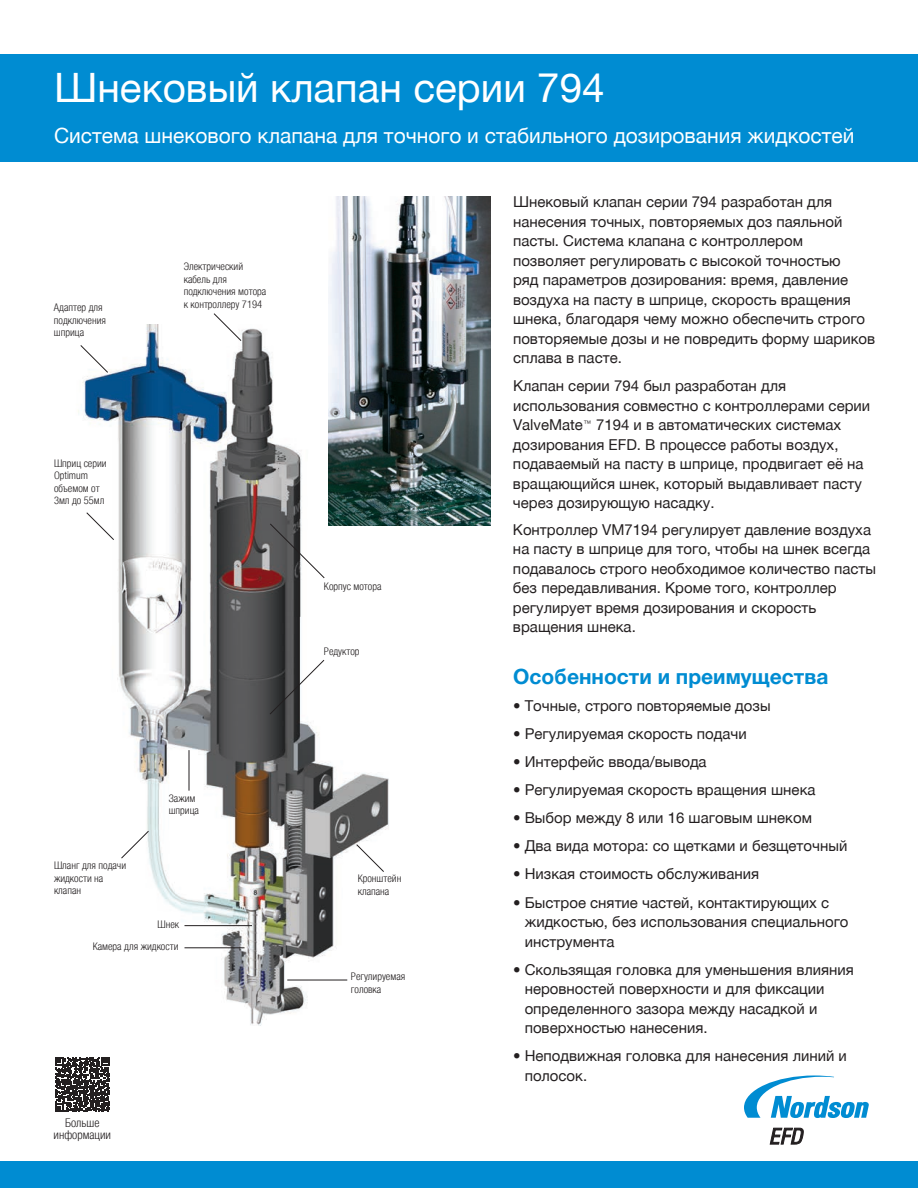
<style>
.page{position:relative;width:918px;height:1188px;background:#fff}
.page>*{position:absolute;margin:0;border:0;box-sizing:border-box;transform-origin:0 0}
.t1{font:40.5px "Helvetica Neue LTCYR";color:#fff}
.t2{font:21px "Helvetica Neue LTCYR";color:#fff}
.t3{font:700 21px "Helvetica Neue LTCYR";color:#008cd2}
.t4{font:15px/19.5px "Helvetica Neue LTCYR";color:#231f20}
.t5{font:300 condensed 12px/12px "Helvetica Neue LTCYR";color:#231f20;text-align:center}
.t6{font:300 condensed 10.5px/12.6px "Helvetica Neue LTCYR";color:#231f20}
</style>
<div class="page">
<div style="left:0;top:54px;width:918px;height:108px;background:#008cd2"></div>
<svg style="left:770px;top:1128px;width:34px;height:16px"></svg>
<svg style="left:744px;top:1076px;width:125px;height:42px"></svg>
<div style="left:0;top:1161px;width:918px;height:27px;background:#008cd2"></div>
<img style="left:78px;top:325px;width:311px;height:701px">
<svg style="left:213px;top:313px;width:29px;height:29px"></svg>
<svg style="left:356px;top:844px;width:29px;height:29px"></svg>
<svg style="left:80px;top:344px;width:29px;height:29px"></svg>
<svg style="left:269px;top:523px;width:56px;height:56px"></svg>
<svg style="left:86px;top:512px;width:29px;height:29px"></svg>
<svg style="left:269px;top:659px;width:56px;height:56px"></svg>
<hr style="left:189px;top:750px;width:1px;height:41px;background:#231f20">
<svg style="left:120px;top:830px;width:30px;height:29px"></svg>
<hr style="left:184px;top:925px;width:68px;height:1px;background:#231f20">
<hr style="left:184px;top:947px;width:60px;height:1px;background:#231f20">
<hr style="left:287px;top:980px;width:60px;height:1px;background:#231f20">
<svg style="left:55px;top:1057px;width:55px;height:55px"></svg>
<img style="left:328px;top:196px;width:162px;height:330px">
<h1 class="t1" style="left:54px;top:66px;width:552px">Шнековый клапан серии 794</h1>
<h2 class="t2" style="left:54px;top:124px;width:802px">Система шнекового клапана для точного и стабильного дозирования жидкостей</h2>
<p class="t6" style="left:54px;top:301px;width:54px">Адаптер для подключения шприца</p>
<p class="t6" style="left:54px;top:457px;width:54px">Шприц серии<br>Optimum объемом от<br>3мл до 55мл</p>
<p class="t6" style="left:184px;top:260px;width:84px">Электрический кабель для подключения мотора к контроллеру 7194</p>
<p class="t6" style="left:169px;top:792px;width:32px">Зажим шприца</p>
<p class="t6" style="left:54px;top:859px;width:74px">Шланг для подачи жидкости на клапан</p>
<p class="t6" style="left:93px;top:913px;width:88px;line-height:22px;text-align:right">Шнек<br>Камера для жидкости</p>
<p class="t5" style="left:54px;top:1117px;width:59px">Больше информации</p>
<p class="t6" style="left:324px;top:580px;width:59px">Корпус мотора</p>
<p class="t6" style="left:324px;top:645px;width:37px">Редуктор</p>
<p class="t6" style="left:358px;top:873px;width:45px">Кронштейн клапана</p>
<p class="t6" style="left:351px;top:971px;width:56px">Регулируемая головка</p>
<p class="t4" style="left:513px;top:192px;width:364px">Шнековый клапан серии 794 разработан для нанесения точных, повторяемых доз паяльной пасты. Система клапана с контроллером позволяет регулировать с высокой точностью<br>ряд параметров дозирования: время, давление воздуха на пасту в шприце, скорость вращения шнека, благодаря чему можно обеспечить строго повторяемые дозы и не повредить форму шариков сплава в пасте.</p>
<p class="t4" style="left:513px;top:376px;width:359px">Клапан серии 794 был разработан для использования совместно с контроллерами серии ValveMate<sup>™</sup> 7194 и в автоматических системах дозирования EFD. В процессе работы воздух, подаваемый на пасту в шприце, продвигает её на вращающийся шнек, который выдавливает пасту через дозирующую насадку.</p>
<p class="t4" style="left:513px;top:520px;width:365px">Контроллер VM7194 регулирует давление воздуха на пасту в шприце для того, чтобы на шнек всегда подавалось строго необходимое количество пасты без передавливания. Кроме того, контроллер регулирует время дозирования и скорость вращения шнека.</p>
<h2 class="t3" style="left:513px;top:665px;width:317px">Особенности и преимущества</h2>
<p class="t4" style="left:513px;top:696px;width:259px">• Точные, строго повторяемые дозы</p>
<p class="t4" style="left:513px;top:724px;width:235px">• Регулируемая скорость подачи</p>
<p class="t4" style="left:513px;top:752px;width:195px">• Интерфейс ввода/вывода</p>
<p class="t4" style="left:513px;top:780px;width:304px">• Регулируемая скорость вращения шнека</p>
<p class="t4" style="left:513px;top:808px;width:300px">• Выбор между 8 или 16 шаговым шнеком</p>
<p class="t4" style="left:513px;top:836px;width:336px">• Два вида мотора: со щетками и безщеточный</p>
<p class="t4" style="left:513px;top:865px;width:248px">• Низкая стоимость обслуживания</p>
<p class="t4" style="left:525px;top:893px;width:325px;text-indent:-12px">• Быстрое снятие частей, контактирующих с жидкостью, без использования специального инструмента</p>
<p class="t4" style="left:525px;top:960px;width:331px;text-indent:-12px">• Скользящая головка для уменьшения влияния неровностей поверхности и для фиксации определенного зазора между насадкой и поверхностью нанесения.</p>
<p class="t4" style="left:525px;top:1046px;width:324px;text-indent:-12px">• Неподвижная головка для нанесения линий и полосок.</p>
</div>
